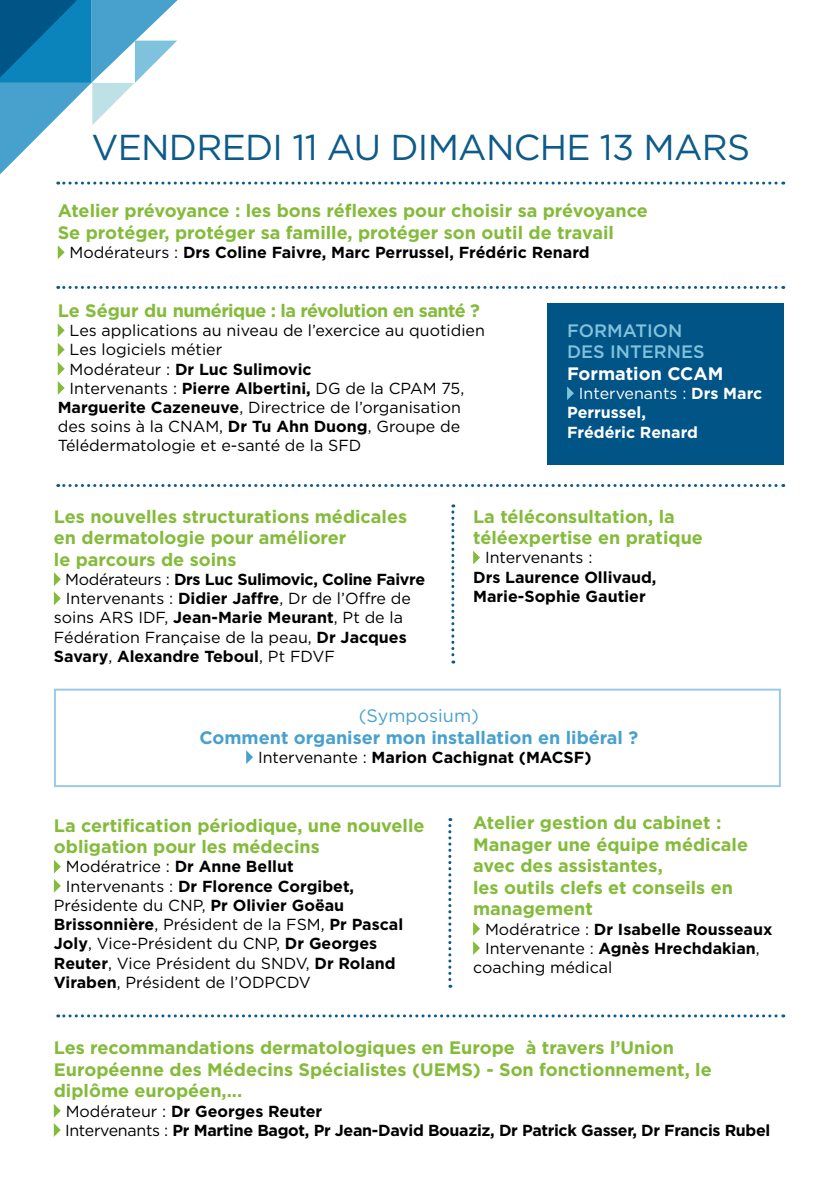
<style>
.page{position:relative;width:840px;height:1191px;background:#fff}
.page>*{position:absolute;margin:0;border:0;box-sizing:border-box;transform-origin:0 0}
.t1{font:36px "Gotham";letter-spacing:-.02em;color:#0d5b89}
.t2{font:700 18px/21.6px "Gotham";color:#84bb3b}
.t3{font:700 18px "Gotham";color:#48a1cd}
.t4{font:700 18px "Gotham";letter-spacing:-.03em;color:#84bb3b}
.t5{font:500 18px/21.6px "Gotham";color:#80c2dc}
.t6{font:700 18px "Gotham";color:#fff}
.t7{font:18px "Gotham";color:#48a1cd}
.t8{font:16px "Gotham";color:#000}
.t9{font:700 16px/19.2px "Gotham";color:#000}
.t10{font:700 16px/19.2px "Gotham";letter-spacing:-.02em;color:#000}
.t11{font:700 16px/19.2px "Gotham";color:#fff}
.s1{font-weight:400}
.s2{font-weight:700}
</style>
<div class="page">
<svg style="left:0;top:0;width:177px;height:174px"></svg>
<svg style="left:58px;top:245px;width:7px;height:14px"></svg>
<svg style="left:54px;top:572px;width:7px;height:33px"></svg>
<svg style="left:473px;top:551px;width:7px;height:13px"></svg>
<svg style="left:58px;top:324px;width:7px;height:13px"></svg>
<svg style="left:58px;top:343px;width:7px;height:13px"></svg>
<svg style="left:58px;top:362px;width:7px;height:33px"></svg>
<div style="left:546px;top:304px;width:237px;height:161px;background:#015486"></div>
<svg style="left:567px;top:386px;width:7px;height:14px"></svg>
<svg style="left:58px;top:286px;width:725px;height:3px"></svg>
<svg style="left:58px;top:484px;width:725px;height:3px"></svg>
<svg style="left:58px;top:1014px;width:725px;height:3px"></svg>
<svg style="left:451px;top:504px;width:3px;height:159px"></svg>
<svg style="left:54px;top:860px;width:7px;height:13px"></svg>
<svg style="left:54px;top:879px;width:7px;height:13px"></svg>
<svg style="left:473px;top:922px;width:7px;height:13px"></svg>
<svg style="left:473px;top:941px;width:7px;height:14px"></svg>
<svg style="left:448px;top:818px;width:3px;height:169px"></svg>
<svg style="left:58px;top:182px;width:725px;height:3px"></svg>
<svg style="left:54px;top:1104px;width:7px;height:13px"></svg>
<svg style="left:54px;top:1123px;width:7px;height:13px"></svg>
<div style="left:54px;top:688px;width:726px;height:99px;border:2px solid #9acbe3"></div>
<svg style="left:246px;top:750px;width:7px;height:14px"></svg>
<h1 class="t1" style="left:91px;top:124px;width:660px">VENDREDI 11 AU DIMANCHE 13 MARS</h1>
<p class="t2" style="left:58px;top:200px;width:591px">Atelier prévoyance : les bons réflexes pour choisir sa prévoyance<br>Se protéger, protéger sa famille, protéger son outil de travail</p>
<p class="t9" style="left:70px;top:243px;width:521px"><span class="s1">Modérateurs :</span> Drs Coline Faivre, Marc Perrussel, Frédéric Renard</p>
<p class="t4" style="left:58px;top:299px;width:423px">Le Ségur du numérique : la révolution en santé ?</p>
<p class="t8" style="left:70px;top:320px;width:416px">Les applications au niveau de l’exercice au quotidien</p>
<p class="t8" style="left:70px;top:339px;width:154px">Les logiciels métier</p>
<p class="t9" style="left:70px;top:359px;width:243px"><span class="s1">Modérateur :</span> Dr Luc Sulimovic</p>
<p class="t8" style="left:70px;top:378px;width:396px">Intervenants : <span class="s2">Pierre Albertini,</span> DG de la CPAM 75,</p>
<p class="t8" style="left:58px;top:397px;width:404px"><span class="s2">Marguerite Cazeneuve</span>, Directrice de l’organisation</p>
<p class="t8" style="left:58px;top:416px;width:404px">des soins à la CNAM, <span class="s2">Dr Tu Ahn Duong</span>, Groupe de</p>
<p class="t8" style="left:58px;top:435px;width:305px">Télédermatologie et e-santé de la SFD</p>
<p class="t5" style="left:566px;top:319px;width:139px">FORMATION<br>DES INTERNES</p>
<p class="t6" style="left:566px;top:361px;width:158px">Formation CCAM</p>
<p class="t11" style="left:566px;top:384px;width:197px;text-indent:12px"><span class="s1">Intervenants :</span> Drs Marc<br>Perrussel,<br>Frédéric Renard</p>
<p class="t2" style="left:54px;top:505px;width:354px">Les nouvelles structurations médicales en dermatologie pour améliorer<br>le parcours de soins</p>
<p class="t10" style="left:65px;top:569px;width:361px"><span class="s1">Modérateurs :</span> Drs Luc Sulimovic, Coline Faivre</p>
<p class="t8" style="left:66px;top:588px;width:346px">Intervenants : <span class="s2">Didier Jaffre</span>, Dr de l’Offre de</p>
<p class="t8" style="left:54px;top:607px;width:350px">soins ARS IDF, <span class="s2">Jean-Marie Meurant</span>, Pt de la</p>
<p class="t8" style="left:54px;top:627px;width:354px">Fédération Française de la peau, <span class="s2">Dr Jacques</span></p>
<p class="t9" style="left:54px;top:646px;width:282px">Savary<span class="s1">,</span> Alexandre Teboul<span class="s1">, Pt FDVF</span></p>
<p class="t2" style="left:473px;top:505px;width:231px">La téléconsultation, la téléexpertise en pratique</p>
<p class="t8" style="left:484px;top:547px;width:109px">Intervenants :</p>
<p class="t9" style="left:473px;top:567px;width:185px">Drs Laurence Ollivaud,<br>Marie-Sophie Gautier</p>
<p class="t7" style="left:358px;top:704px;width:122px">(Symposium)</p>
<p class="t3" style="left:199px;top:725px;width:440px">Comment organiser mon installation en libéral ?</p>
<p class="t9" style="left:258px;top:747px;width:335px"><span class="s1">Intervenante :</span> Marion Cachignat (MACSF)</p>
<p class="t2" style="left:54px;top:814px;width:372px">La certification périodique, une nouvelle obligation pour les médecins</p>
<p class="t8" style="left:66px;top:856px;width:229px">Modératrice : <span class="s2">Dr Anne Bellut</span></p>
<p class="t9" style="left:66px;top:876px;width:290px"><span class="s1">Intervenants :</span> Dr Florence Corgibet,</p>
<p class="t8" style="left:54px;top:895px;width:292px">Présidente du CNP, <span class="s2">Pr Olivier Goëau</span></p>
<p class="t9" style="left:54px;top:914px;width:350px">Brissonnière<span class="s1">, Président de la FSM,</span> Pr Pascal</p>
<p class="t8" style="left:54px;top:933px;width:324px"><span class="s2">Joly</span>, Vice-Président du CNP, <span class="s2">Dr Georges</span></p>
<p class="t8" style="left:54px;top:952px;width:343px"><span class="s2">Reuter</span>, Vice Président du SNDV, <span class="s2">Dr Roland</span></p>
<p class="t8" style="left:54px;top:971px;width:258px"><span class="s2">Viraben</span>, Président de l’ODPCDV</p>
<p class="t2" style="left:473px;top:811px;width:276px">Atelier gestion du cabinet :<br>Manager une équipe médicale avec des assistantes,<br>les outils clefs et conseils en management</p>
<p class="t9" style="left:484px;top:919px;width:289px"><span class="s1">Modératrice :</span> Dr Isabelle Rousseaux</p>
<p class="t9" style="left:484px;top:938px;width:276px"><span class="s1">Intervenante :</span> Agnès Hrechdakian<span class="s1">,</span></p>
<p class="t8" style="left:473px;top:957px;width:141px">coaching médical</p>
<p class="t2" style="left:54px;top:1037px;width:659px">Les recommandations dermatologiques en Europe à travers l’Union<br>Européenne des Médecins Spécialistes (UEMS) - Son fonctionnement, le diplôme européen,...</p>
<p class="t10" style="left:65px;top:1101px;width:706px"><span class="s1">Modérateur :</span> Dr Georges Reuter<br><span class="s1">Intervenants :</span> Pr Martine Bagot, Pr Jean-David Bouaziz, Dr Patrick Gasser, Dr Francis Rubel</p>
</div>
